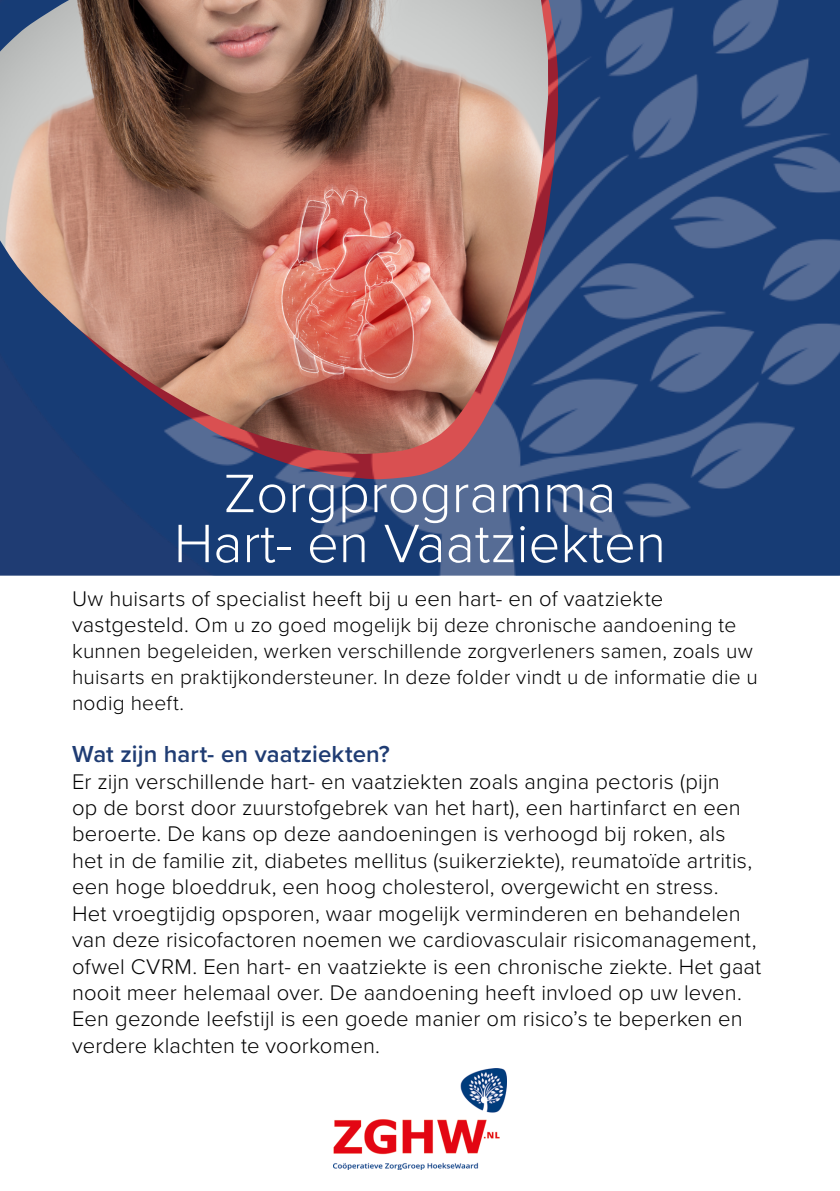
<style>
.page{position:relative;width:840px;height:1191px;background:#fff}
.page>*{position:absolute;margin:0;border:0;box-sizing:border-box;transform-origin:0 0}
.t1{font:300 56px/50px "Proxima Nova";color:#fff;text-align:center}
.t2{font:600 24px "Proxima Nova";letter-spacing:.005em;color:#1f3c73}
.t3{font:300 22px/26.4px "Proxima Nova";letter-spacing:.01em;color:#000}
.t4{font:300 21px/26px "Proxima Nova";letter-spacing:.01em;color:#000}
.s1{font-size:22px}
</style>
<div class="page">
<img style="left:0;top:0;width:839px;height:575px">
<img style="left:333px;top:1068px;width:173px;height:101px">
<img style="left:0;top:0;width:548px;height:454px">
<h1 class="t1" style="left:174px;top:465px;width:493px">Zorgprogramma<br>Hart- en Vaatziekten</h1>
<p class="t3" style="left:72px;top:584px;width:592px">Uw huisarts of specialist heeft bij u een hart- en of vaatziekte</p>
<p class="t4" style="left:72px;top:611px;width:687px"><span class="s1">vastgesteld.</span> Om u zo goed mogelijk bij deze chronische aandoening te kunnen begeleiden, werken verschillende zorgverleners samen, zoals uw huisarts en praktijkondersteuner. In deze folder vindt u de informatie die u nodig heeft.</p>
<p class="t2" style="left:72px;top:736px;width:319px">Wat zijn hart- en vaatziekten?</p>
<p class="t3" style="left:72px;top:767px;width:690px">Er zijn verschillende hart- en vaatziekten zoals angina pectoris (pijn<br>op de borst door zuurstofgebrek van het hart), een hartinfarct en een beroerte. De kans op deze aandoeningen is verhoogd bij roken, als het in de familie zit, diabetes mellitus (suikerziekte), reumatoïde artritis, een hoge bloeddruk, een hoog cholesterol, overgewicht en stress.<br>Het vroegtijdig opsporen, waar mogelijk verminderen en behandelen van deze risicofactoren noemen we cardiovasculair risicomanagement, ofwel CVRM. Een hart- en vaatziekte is een chronische ziekte. Het gaat nooit meer helemaal over. De aandoening heeft invloed op uw leven.<br>Een gezonde leefstijl is een goede manier om risico’s te beperken en verdere klachten te voorkomen.</p>
</div>
